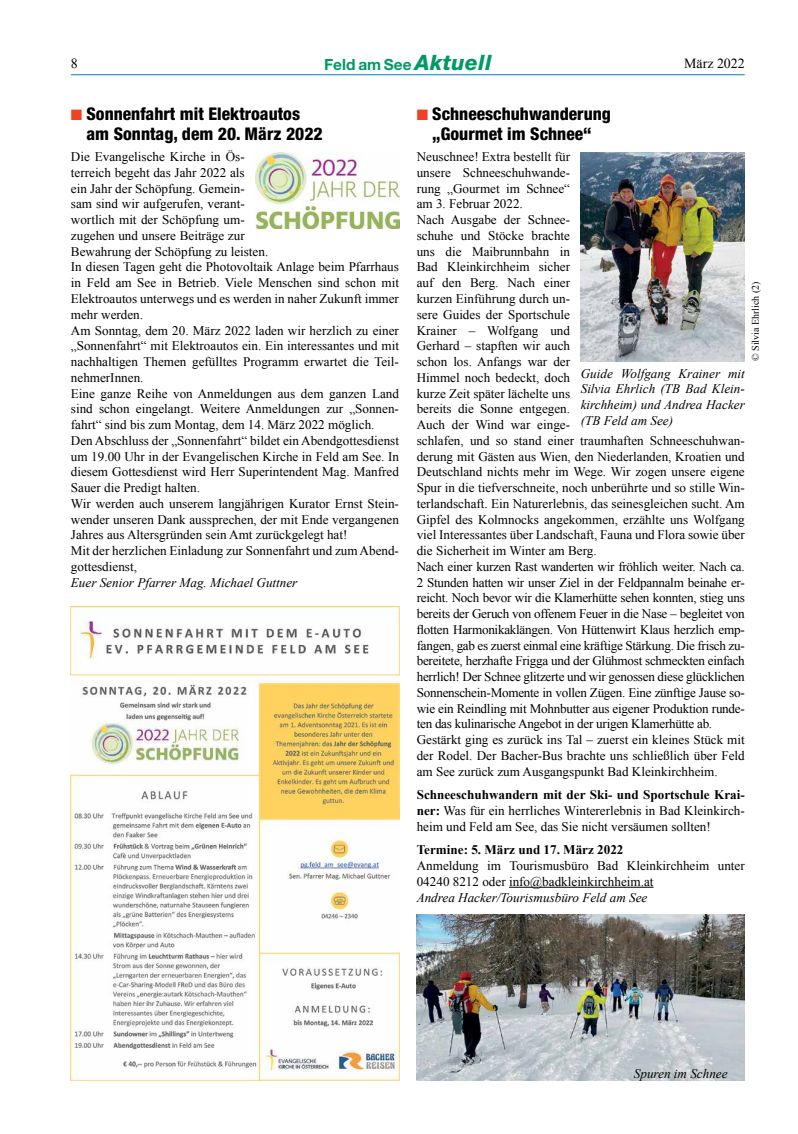
<style>
.page{position:relative;width:798px;height:1134px;background:#fff}
.page>*{position:absolute;margin:0;border:0;box-sizing:border-box;transform-origin:0 0}
.t1{font:800 condensed 17.5px/20px "Helvetica Neue";color:#000}
.t2{font:700 15.38px "Helvetica Neue";color:#009965}
.t3{font:13.88px "Times New Roman";color:#000}
.t4{font:13.12px/15.8px "Times New Roman";color:#000}
.t5{font:italic 13.12px/15.8px "Times New Roman";color:#000;text-align:justify}
.t6{font:700 13.12px "Times New Roman";color:#000}
.t7{font:10px "Times New Roman";color:#000}
.s1{font-weight:800;font-style:italic;font-size:21.25px}
.s2{color:#ef4123}
.s3{font-weight:700}
</style>
<div class="page">
<hr style="left:71px;top:74px;width:673px;height:1px;background:#007dc5">
<img style="left:71px;top:606px;width:328px;height:475px">
<img style="left:255px;top:153px;width:144px;height:75px">
<hr style="left:509px;top:887px;width:144px;height:1px;background:#000">
<img style="left:580px;top:153px;width:164px;height:208px">
<img style="left:416px;top:914px;width:328px;height:167px">
<p class="t3" style="left:71px;top:54px;width:8px">8</p>
<p class="t2" style="left:324px;top:55px;width:169px">Feld am See <span class="s1">Aktuell</span></p>
<p class="t3" style="left:684px;top:54px;width:62px">März 2022</p>
<h1 class="t1" style="left:86px;top:104px;width:237px;text-indent:-16px"><span class="s2">■</span> Sonnenfahrt mit Elektroautos am Sonntag, dem 20. März 2022</h1>
<p class="t4" style="left:71px;top:149px;width:329px">Die Evangelische Kirche in Ös-<br>terreich begeht das Jahr 2022 als<br>ein Jahr der Schöpfung. Gemein-<br>sam sind wir aufgerufen, verant-<br>wortlich mit der Schöpfung um-<br>zugehen und unsere Beiträge zur<br>Bewahrung der Schöpfung zu leisten.<br>In diesen Tagen geht die Photovoltaik Anlage beim Pfarrhaus in Feld am See in Betrieb. Viele Menschen sind schon mit Elektroautos unterwegs und es werden in naher Zukunft immer mehr werden.<br>Am Sonntag, dem 20. März 2022 laden wir herzlich zu einer „Sonnenfahrt“ mit Elektroautos ein. Ein interessantes und mit nachhaltigen Themen gefülltes Programm erwartet die Teil&shy;nehmerInnen.<br>Eine ganze Reihe von Anmeldungen aus dem ganzen Land sind schon eingelangt. Weitere Anmeldungen zur „Sonnen&shy;fahrt“ sind bis zum Montag, dem 14. März 2022 möglich.<br>Den Abschluss der „Sonnenfahrt“ bildet ein Abendgottesdienst um 19.00 Uhr in der Evangelischen Kirche in Feld am See. In diesem Gottesdienst wird Herr Superintendent Mag. Manfred Sauer die Predigt halten.<br>Wir werden auch unserem langjährigen Kurator Ernst Stein&shy;wender unseren Dank aussprechen, der mit Ende vergangenen Jahres aus Altersgründen sein Amt zurückgelegt hat!<br>Mit der herzlichen Einladung zur Sonnenfahrt und zum Abend&shy;gottesdienst,</p>
<p class="t5" style="left:71px;top:574px;width:228px">Euer Senior Pfarrer Mag. Michael Guttner</p>
<h1 class="t1" style="left:416px;top:104px;width:196px;text-align:center"><span class="s2">■</span> Schneeschuhwanderung „Gourmet im Schnee“</h1>
<p class="t4" style="left:416px;top:149px;width:329px">Neuschnee! Extra bestellt für<br>unsere Schneeschuhwande-<br>rung „Gourmet im Schnee“<br>am 3. Februar 2022.<br>Nach Ausgabe der Schnee-<br>schuhe und Stöcke brachte<br>uns die Maibrunnbahn in<br>Bad Kleinkirchheim sicher<br>auf den Berg. Nach einer<br>kurzen Einführung durch un-<br>sere Guides der Sportschule<br>Krainer – Wolfgang und<br>Gerhard – stapften wir auch<br>schon los. Anfangs war der<br>Himmel noch bedeckt, doch<br>kurze Zeit später lächelte uns<br>bereits die Sonne entgegen.<br>Auch der Wind war einge-<br>schlafen, und so stand einer traumhaften Schneeschuhwan&shy;derung mit Gästen aus Wien, den Niederlanden, Kroatien und Deutschland nichts mehr im Wege. Wir zogen unsere eigene Spur in die tiefverschneite, noch unberührte und so stille Win&shy;terlandschaft. Ein Naturerlebnis, das seinesgleichen sucht. Am Gipfel des Kolmnocks angekommen, erzählte uns Wolfgang viel Interessantes über Landschaft, Fauna und Flora sowie über die Sicherheit im Winter am Berg.<br>Nach einer kurzen Rast wanderten wir fröhlich weiter. Nach ca.<br>2 Stunden hatten wir unser Ziel in der Feldpannalm beinahe er&shy;reicht. Noch bevor wir die Klamerhütte sehen konnten, stieg uns bereits der Geruch von offenem Feuer in die Nase – begleitet von flotten Harmonikaklängen. Von Hüttenwirt Klaus herzlich emp&shy;fangen, gab es zuerst einmal eine kräftige Stärkung. Die frisch zu&shy;bereitete, herzhafte Frigga und der Glühmost schmeckten einfach herrlich! Der Schnee glitzerte und wir genossen diese glücklichen Sonnenschein-Momente in vollen Zügen. Eine zünftige Jause so&shy;wie ein Reindling mit Mohnbutter aus eigener Produktion runde&shy;ten das kulinarische Angebot in der urigen Klamerhütte ab.<br>Gestärkt ging es zurück ins Tal – zuerst ein kleines Stück mit der Rodel. Der Bacher-Bus brachte uns schließlich über Feld am See zurück zum Ausgangspunkt Bad Kleinkirchheim.</p>
<p class="t4" style="left:416px;top:787px;width:329px;text-align:justify"><span class="s3">Schneeschuhwandern mit der Ski- und Sportschule Krai&shy;ner:</span> Was für ein herrliches Wintererlebnis in Bad Kleinkirch&shy;heim und Feld am See, das Sie nicht versäumen sollten!</p>
<p class="t6" style="left:416px;top:841px;width:208px">Termine: 5. März und 17. März 2022</p>
<p class="t4" style="left:416px;top:857px;width:329px">Anmeldung im Tourismusbüro Bad Kleinkirchheim unter<br>04240 8212 oder info@badkleinkirchheim.at</p>
<p class="t5" style="left:416px;top:889px;width:232px">Andrea Hacker/Tourismusbüro Feld am See</p>
<p class="t7" style="left:748px;top:361px;width:81px;rotate:-90deg">© Silvia Ehrlich (2)</p>
<p class="t5" style="left:580px;top:365px;width:165px">Guide Wolfgang Krainer mit Silvia Ehrlich (TB Bad Klein&shy;kirchheim) und Andrea Hacker (TB Feld am See)</p>
<p class="t5" style="left:633px;top:1065px;width:95px">Spuren im Schnee</p>
</div>
